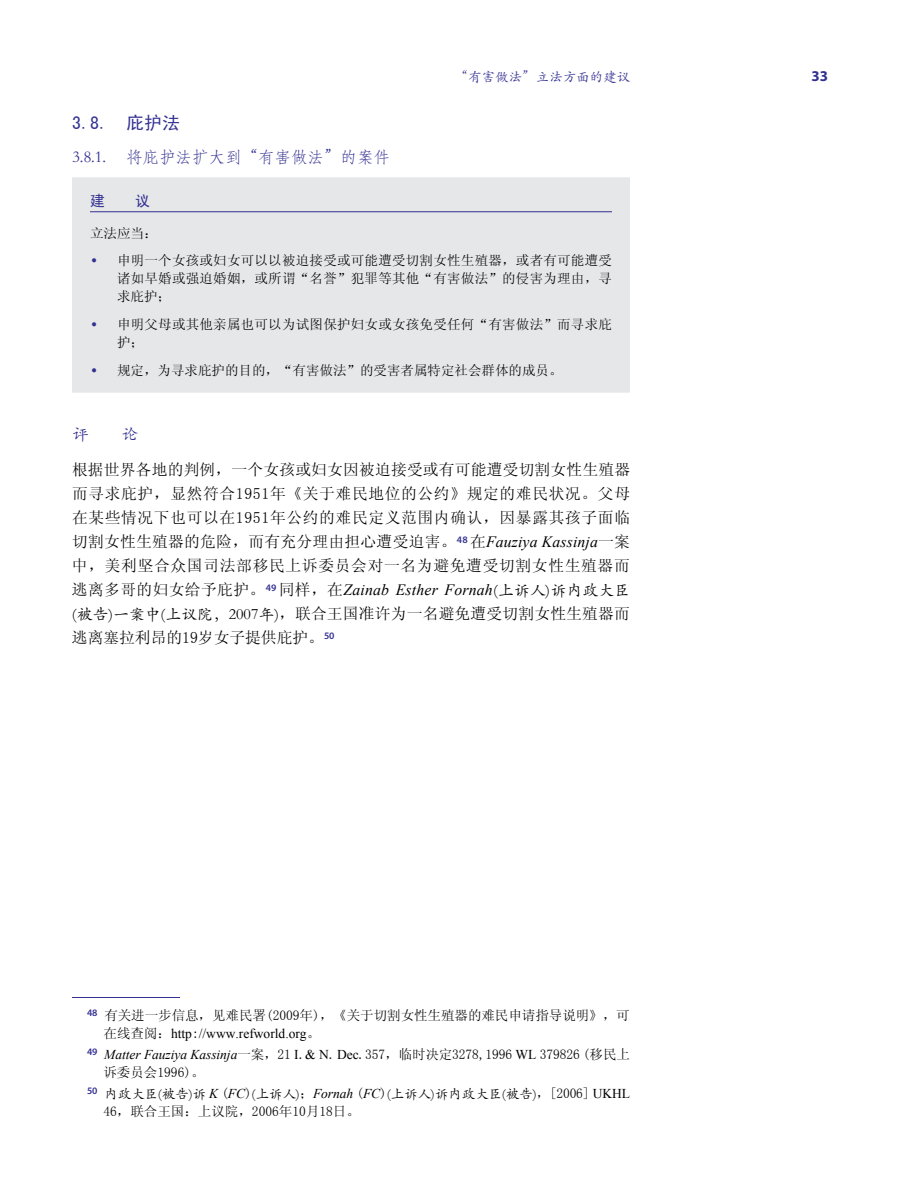
<style>
.page{position:relative;width:918px;height:1188px;background:#fff}
.page>*{position:absolute;margin:0;border:0;box-sizing:border-box;transform-origin:0 0}
.t1{font:18px "Sim Hei";color:#333092}
.t2{font:16.5px "ST Fangsong";color:#333092}
.t3{font:16.5px "ST Kaiti";color:#333092}
.t4{font:15.75px/24px "Sim Sun";letter-spacing:.02em;color:#000;text-align:justify}
.t5{font:italic 15.75px "Times New Roman";letter-spacing:.01em;color:#000}
.t6{font:700 15px "Myriad Pro";color:#333092}
.t7{font:15px "Sim Hei";color:#333092}
.t8{font:13.5px/18px "Sim Sun";color:#000;text-align:justify}
.t9{font:13.5px "ST Kaiti";letter-spacing:-.005em;color:#000}
.t10{font:13.5px/18px "Sim Sun";letter-spacing:.02em;color:#000}
.t11{font:13.5px "Times New Roman";color:#000}
.t12{font:13.5px "ST Kaiti";color:#333092}
.s1{font-family:"Myriad Pro";font-weight:600;font-stretch:semi-condensed;font-size:18px;color:#333092}
.s2{font-family:"Times New Roman";font-style:italic}
.s3{font-family:"Sim Sun";font-style:normal}
.s4{font-family:"ST Kaiti";font-style:normal}
.s5{font-family:"ST Kaiti"}
.s6{font-family:"Sim Sun"}
.s7{font-family:"Times New Roman"}
</style>
<div class="page">
<div style="left:72px;top:177px;width:558px;height:216px;background:#e6e7e8"></div>
<hr style="left:90px;top:212px;width:522px;height:1px;background:#333092">
<hr style="left:72px;top:997px;width:108px;height:1px;background:#333092">
<p class="t12" style="left:454px;top:68px;width:177px">“有害做法”立法方面的建议</p>
<p class="t6" style="left:811px;top:66px;width:18px">33</p>
<h1 class="t1" style="left:72px;top:114px;width:109px">3.8. 庇护法</h1>
<p class="t2" style="left:72px;top:146px;width:320px">3.8.1. 将庇护法扩大到“有害做法”的案件</p>
<p class="t7" style="left:90px;top:193px;width:16px">建</p>
<p class="t7" style="left:135px;top:193px;width:16px">议</p>
<p class="t8" style="left:90px;top:224px;width:69px">立法应当：</p>
<p class="t8" style="left:117px;top:252px;width:496px;text-indent:-26px"><span class="s1">•</span> 申明一个女孩或妇女可以以被迫接受或可能遭受切割女性生殖器，或者有可能遭受诸如早婚或强迫婚姻，或所谓“名誉”犯罪等其他“有害做法”的侵害为理由，寻求庇护；</p>
<p class="t10" style="left:117px;top:315px;width:496px;text-indent:-26px"><span class="s1">•</span> 申明父母或其他亲属也可以为试图保护妇女或女孩免受任何“有害做法”而寻求庇护；</p>
<p class="t8" style="left:92px;top:361px;width:472px"><span class="s1">•</span> 规定，为寻求庇护的目的，“有害做法”的受害者属特定社会群体的成员。</p>
<p class="t3" style="left:72px;top:423px;width:18px">评</p>
<p class="t3" style="left:122px;top:423px;width:18px">论</p>
<p class="t4" style="left:72px;top:458px;width:560px">根据世界各地的判例，一个女孩或妇女因被迫接受或有可能遭受切割女性生殖器而寻求庇护，显然符合1951年《关于难民地位的公约》规定的难民状况。父母在某些情况下也可以在1951年公约的难民定义范围内确认，因暴露其孩子面临切割女性生殖器的危险，而有充分理由担心遭受迫害。<sup>48</sup> 在<span class="s2">Fauziya Kassinja</span>一案中，美利坚合众国司法部移民上诉委员会对一名为避免遭受切割女性生殖器而</p>
<p class="t5" style="left:72px;top:579px;width:559px"><span class="s3">逃离多哥的妇女给予庇护。</span><sup>49</sup> <span class="s3">同样，在</span>Zainab Esther Fornah<span class="s4">(上诉人)诉内政大臣</span></p>
<p class="t4" style="left:72px;top:602px;width:559px"><span class="s5">(被告)一案中(上议院，2007年)</span>，联合王国准许为一名避免遭受切割女性生殖器而逃离塞拉利昂的19岁女子提供庇护。<sup>50</sup></p>
<p class="t8" style="left:87px;top:1006px;width:544px"><sup>48</sup> 有关进一步信息，见难民署(2009年)，《关于切割女性生殖器的难民申请指导说明》，可</p>
<p class="t11" style="left:104px;top:1024px;width:218px"><span class="s6">在线查阅：</span>http<span class="s6">:</span>//www.refworld.org<span class="s6">。</span></p>
<p class="t8" style="left:103px;top:1045px;width:528px;text-indent:-16px"><sup>49</sup> <span class="s2">Matter Fauziya Kassinja</span>一案，21 <span class="s7">I</span>.<span class="s7">&amp; N</span>.<span class="s7">Dec</span>.357，临时决定3278,1996 <span class="s7">WL</span> 379826 (移民上诉委员会1996)。</p>
<p class="t9" style="left:87px;top:1085px;width:544px"><sup>50</sup> 内政大臣(被告)诉 <span class="s2">K</span> <span class="s6">(</span><span class="s2">FC</span><span class="s6">)</span>(上诉人)<span class="s6">；</span><span class="s2">Fornah</span> <span class="s6">(</span><span class="s2">FC</span><span class="s6">)</span>(上诉人)诉内政大臣(被告)<span class="s6">，[2006]</span> <span class="s7">UKHL</span></p>
<p class="t8" style="left:103px;top:1102px;width:258px">46，联合王国：上议院，2006年10月18日。</p>
</div>
